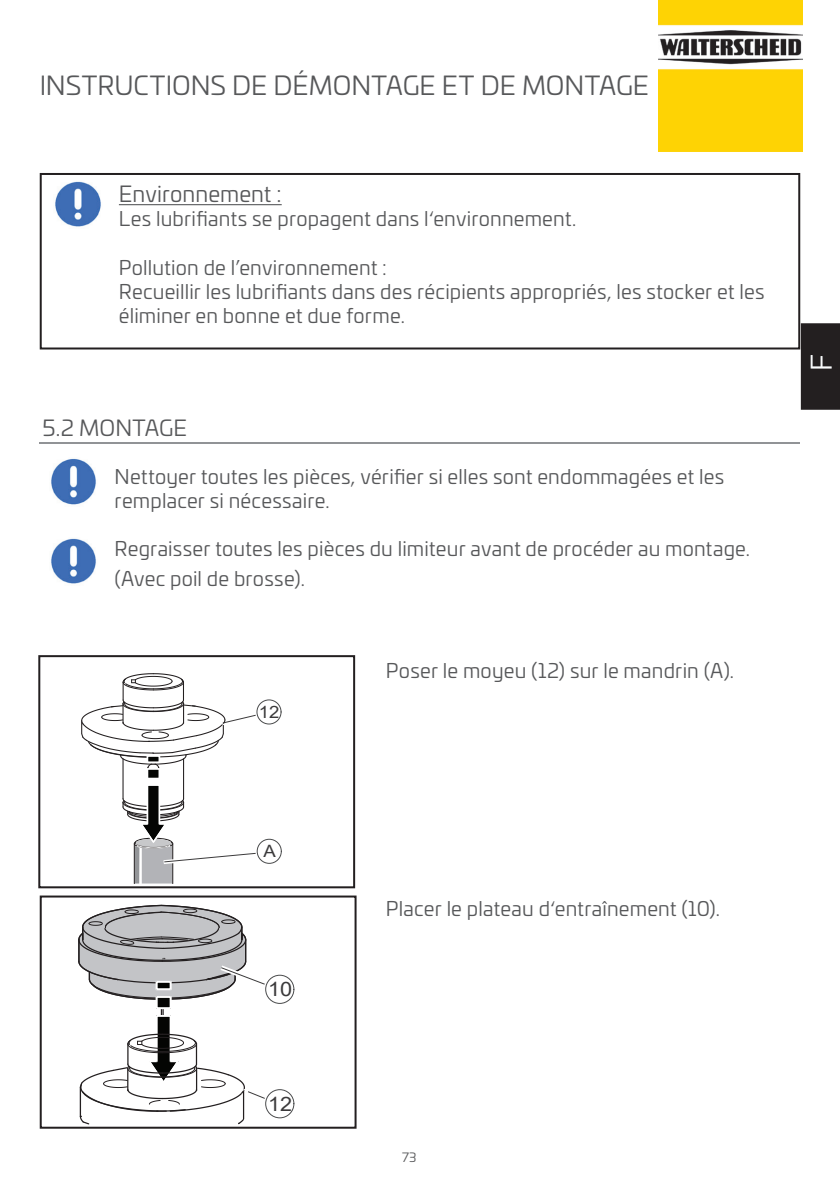
<style>
.page{position:relative;width:840px;height:1191px;background:#fff}
.page>*{position:absolute;margin:0;border:0;box-sizing:border-box;transform-origin:0 0}
.t1{font:28px "Univia Pro";color:#fbfdfe}
.t2{font:26px "Univia Pro";letter-spacing:-.005em;color:#57585a}
.t3{font:22px "Univia Pro";letter-spacing:.005em;color:#57585a}
.t4{font:20px/24px "Univia Pro";letter-spacing:.01em;color:#57585a}
.t5{font:19.8px "Arial";color:#3b3a3b;scale:1.09 1}
.t6{font:17px "Arial";color:#3b3a3b;scale:1.09 1}
.t7{font:12.6px "Univia Pro";color:#57585a}
</style>
<div class="page">
<img style="left:658px;top:0;width:143px;height:151px">
<div style="left:800px;top:323px;width:39px;height:87px;background:#231f20"></div>
<div style="left:40px;top:173px;width:759px;height:176px;border:2px solid #231f20"></div>
<hr style="left:119px;top:204px;width:162px;height:1px;background:#57585a">
<img style="left:55px;top:181px;width:46px;height:46px">
<img style="left:51px;top:458px;width:45px;height:47px">
<img style="left:51px;top:538px;width:45px;height:46px">
<hr style="left:40px;top:442px;width:759px;height:2px;background:#919396">
<svg style="left:263px;top:973px;width:33px;height:32px"></svg>
<div style="left:265px;top:974px;width:29px;height:29px;border:1px solid #4a4b4c;border-radius:50%"></div>
<svg style="left:263px;top:1087px;width:33px;height:33px"></svg>
<div style="left:265px;top:1089px;width:29px;height:29px;border:1px solid #4a4b4c;border-radius:50%"></div>
<svg style="left:78px;top:904px;width:211px;height:221px"></svg>
<div style="left:40px;top:895px;width:316px;height:233px;border:2px solid #231f20"></div>
<hr style="left:172px;top:843px;width:1px;height:41px;background:#231f20">
<hr style="left:134px;top:843px;width:1px;height:41px;background:#231f20">
<svg style="left:255px;top:837px;width:28px;height:28px"></svg>
<div style="left:257px;top:839px;width:24px;height:24px;border:1px solid #4a4b4c;border-radius:50%"></div>
<svg style="left:255px;top:698px;width:28px;height:28px"></svg>
<div style="left:256px;top:699px;width:25px;height:25px;border:1px solid #4a4b4c;border-radius:50%"></div>
<svg style="left:81px;top:673px;width:188px;height:210px"></svg>
<div style="left:38px;top:655px;width:317px;height:233px;border:2px solid #231f20"></div>
<h2 class="t2" style="left:40px;top:66px;width:610px">INSTRUCTIONS DE DÉMONTAGE ET DE MONTAGE</h2>
<p class="t3" style="left:119px;top:178px;width:164px">Environnement :</p>
<p class="t4" style="left:119px;top:206px;width:458px">Les lubrifiants se propagent dans l‘environnement.</p>
<p class="t4" style="left:119px;top:254px;width:646px">Pollution de l’environnement :<br>Recueillir les lubrifiants dans des récipients appropriés, les stocker et les éliminer en bonne et due forme.</p>
<p class="t3" style="left:43px;top:412px;width:146px">5.2 MONTAGE</p>
<p class="t4" style="left:115px;top:464px;width:611px">Nettoyer toutes les pièces, vérifier si elles sont endommagées et les remplacer si nécessaire.</p>
<p class="t4" style="left:115px;top:533px;width:636px;line-height:29.6px">Regraisser toutes les pièces du limiteur avant de procéder au montage. (Avec poil de brosse).</p>
<p class="t6" style="left:259px;top:700px;width:20px">12</p>
<p class="t4" style="left:386px;top:658px;width:349px">Poser le moyeu (12) sur le mandrin (A).</p>
<h1 class="t1" style="left:800px;top:371px;width:18px;rotate:-90deg">F</h1>
<p class="t6" style="left:263px;top:839px;width:13px">A</p>
<p class="t5" style="left:268px;top:975px;width:24px">10</p>
<p class="t5" style="left:268px;top:1090px;width:24px">12</p>
<p class="t4" style="left:386px;top:895px;width:335px">Placer le plateau d‘entraînement (10).</p>
<p class="t7" style="left:402px;top:1148px;width:16px">73</p>
</div>
